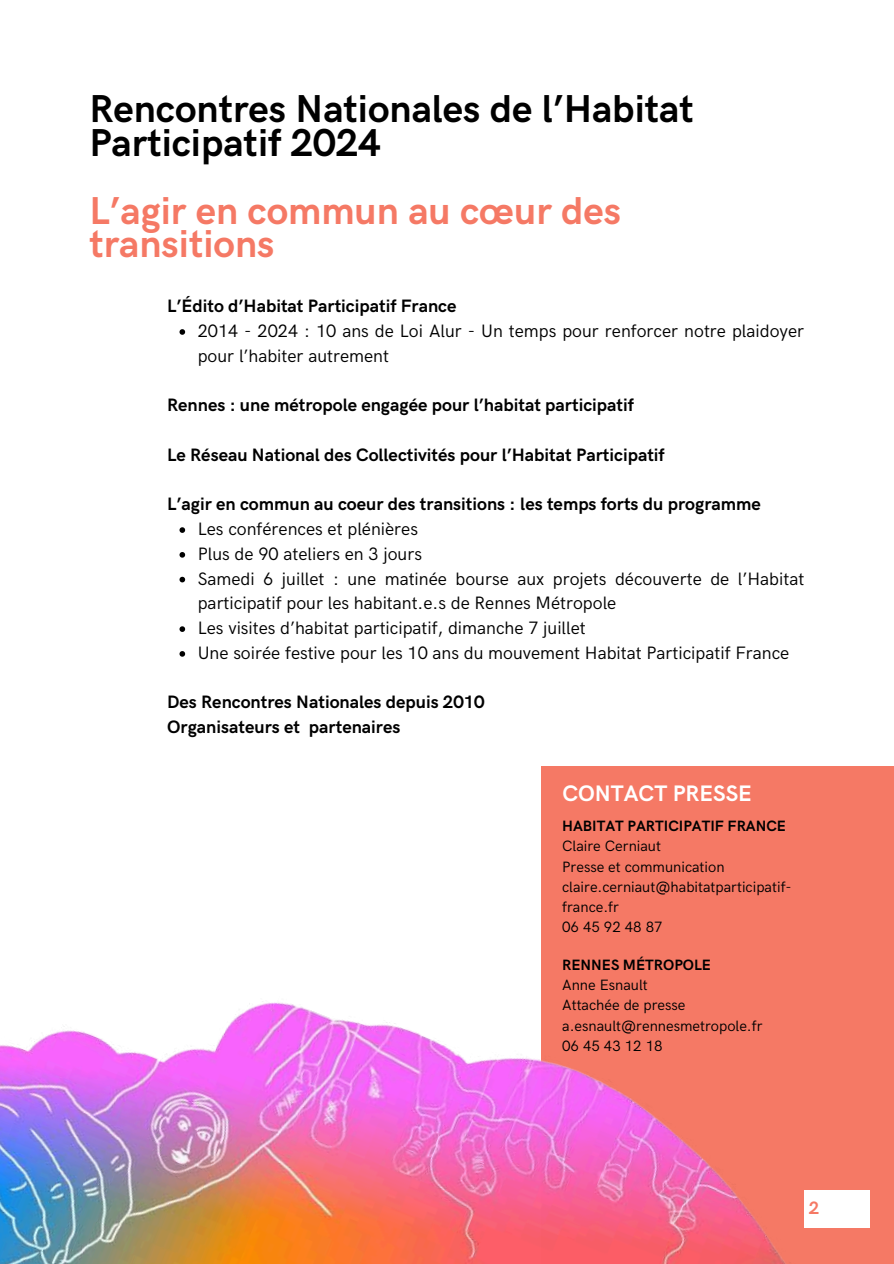
<style>
.page{position:relative;width:894px;height:1264px;background:#fff}
.page>*{position:absolute;margin:0;border:0;box-sizing:border-box;transform-origin:0 0}
.t1{font:700 39px/33.8px "HK Grotesk";color:#000}
.t2{font:700 39px/33.8px "HK Grotesk";color:#f57965}
.t3{font:700 22.5px "HK Grotesk";color:#fff}
.t4{font:18px/24.8px "HK Grotesk";color:#000}
.t5{font:700 18px/24.8px "HK Grotesk";color:#000}
.t6{font:700 18px "HK Grotesk";color:#f57965}
.t7{font:15px/20.2px "HK Grotesk";color:#000}
.t8{font:700 15px "HK Grotesk";color:#000}
</style>
<div class="page">
<svg style="left:179px;top:329px;width:6px;height:6px"></svg>
<svg style="left:179px;top:527px;width:6px;height:6px"></svg>
<svg style="left:179px;top:552px;width:6px;height:5px"></svg>
<svg style="left:179px;top:577px;width:6px;height:5px"></svg>
<svg style="left:179px;top:626px;width:6px;height:6px"></svg>
<svg style="left:179px;top:651px;width:6px;height:5px"></svg>
<div style="left:541px;top:766px;width:352px;height:497px;background:#f57965"></div>
<img style="left:0;top:1001px;width:870px;height:262px">
<div style="left:804px;top:1190px;width:65px;height:37px;background:#fff"></div>
<h1 class="t1" style="left:89px;top:94px;width:605px">Rencontres Nationales de l’Habitat<br>Participatif 2024</h1>
<h1 class="t2" style="left:89px;top:195px;width:533px">L’agir en commun au cœur des transitions</h1>
<p class="t5" style="left:167px;top:294px;width:291px">L’Édito d’Habitat Participatif France</p>
<p class="t4" style="left:198px;top:319px;width:607px">2014 - 2024 : 10 ans de Loi Alur - Un temps pour renforcer notre plaidoyer pour l’habiter autrement</p>
<p class="t5" style="left:167px;top:393px;width:468px">Rennes : une métropole engagée pour l’habitat participatif</p>
<p class="t5" style="left:167px;top:443px;width:499px">Le Réseau National des Collectivités pour l’Habitat Participatif</p>
<p class="t5" style="left:167px;top:492px;width:595px">L’agir en commun au coeur des transitions : les temps forts du programme</p>
<p class="t4" style="left:198px;top:517px;width:608px">Les conférences et plénières<br>Plus de 90 ateliers en 3 jours<br>Samedi 6 juillet : une matinée bourse aux projets découverte de l’Habitat participatif pour les habitant.e.s de Rennes Métropole<br>Les visites d’habitat participatif, dimanche 7 juillet<br>Une soirée festive pour les 10 ans du mouvement Habitat Participatif France</p>
<p class="t5" style="left:167px;top:690px;width:319px">Des Rencontres Nationales depuis 2010<br>Organisateurs et partenaires</p>
<p class="t3" style="left:562px;top:780px;width:191px">CONTACT PRESSE</p>
<p class="t8" style="left:562px;top:817px;width:225px">HABITAT PARTICIPATIF FRANCE</p>
<p class="t7" style="left:562px;top:836px;width:231px">Claire Cerniaut<br>Presse et communication claire.cerniaut@habitatparticipatif&shy;france.fr<br>06 45 92 48 87</p>
<p class="t8" style="left:562px;top:956px;width:150px">RENNES MÉTROPOLE</p>
<p class="t7" style="left:562px;top:975px;width:202px">Anne Esnault<br>Attachée de presse a.esnault@rennesmetropole.fr<br>06 45 43 12 18</p>
<p class="t6" style="left:808px;top:1197px;width:12px">2</p>
</div>
